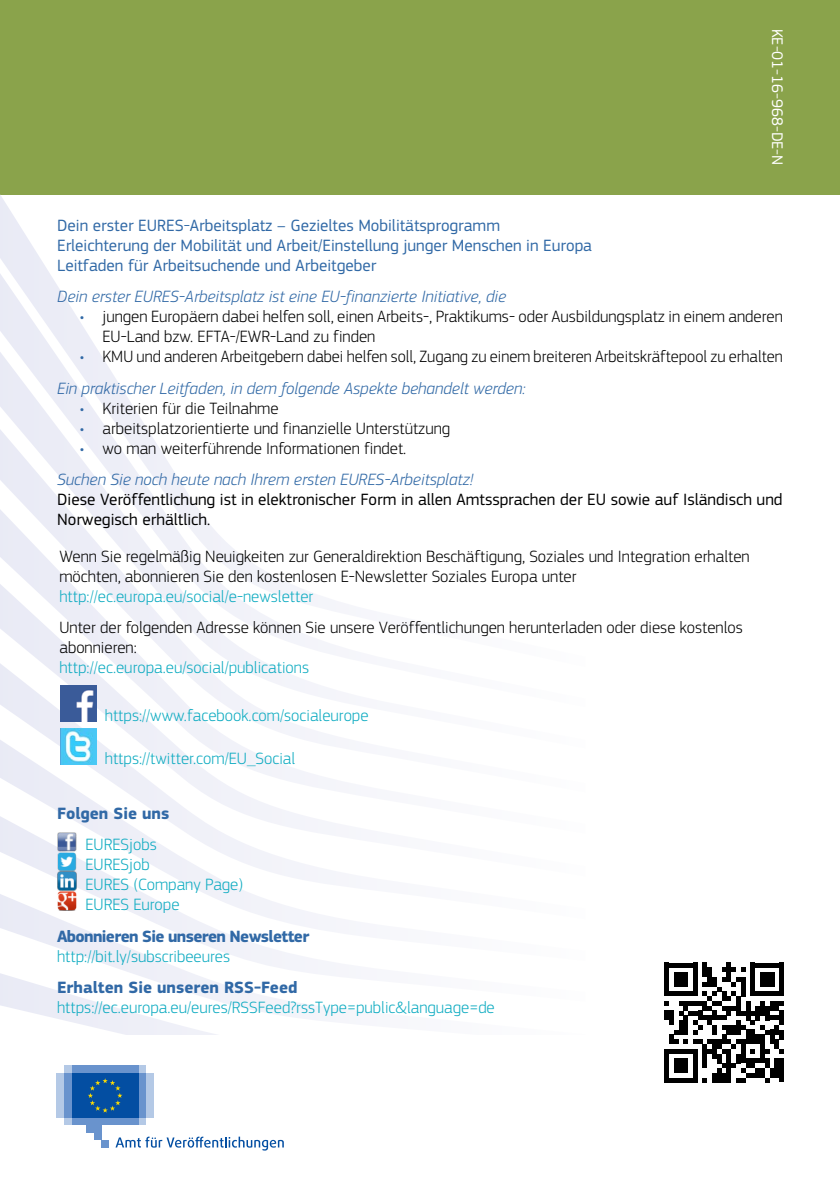
<style>
.page{position:relative;width:840px;height:1191px;background:#fff}
.page>*{position:absolute;margin:0;border:0;box-sizing:border-box;transform-origin:0 0}
._4th_Cover{font:300 17px/20px "EC Square Sans Pro";color:#000}
.Body{font:italic 300 17px "EC Square Sans Pro";color:#3169a6}
.Body-2{font:17px "EC Square Sans Pro";color:#3169a6}
._4th_Cover-2{font:300 17px "EC Square Sans Pro";color:#0dabc1}
.Body-3{font:300 17px/20px "EC Square Sans Pro";color:#0dabc1}
.Body-4{font:17px/20px "EC Square Sans Pro";color:#000}
.Body-5{font:700 17px/20px "EC Square Sans Pro";letter-spacing:-.04em;color:#3169a6}
.Body-6{font:700 17px "EC Square Sans Pro";color:#3169a6}
.t1{font:16px "EC Square Sans Pro";color:#fff}
.s1{color:#3169a6}
.s2{font-weight:300;color:#0dabc1}
.s3{font-weight:700;color:#3169a6}
</style>
<div class="page">
<div style="left:0;top:0;width:839px;height:194px;background:#8aa34b"></div>
<svg style="left:25px;top:792px;width:230px;height:8px;fill:#f1f2f9"></svg>
<svg style="left:0;top:800px;width:336px;height:81px"></svg>
<svg style="left:0;top:881px;width:336px;height:83px"></svg>
<svg style="left:0;top:964px;width:336px;height:70px"></svg>
<svg style="left:0;top:232px;width:75px;height:82px;fill:#ebecf6"></svg>
<svg style="left:0;top:314px;width:126px;height:81px;fill:#ecedf7"></svg>
<svg style="left:0;top:395px;width:336px;height:397px"></svg>
<img style="left:60px;top:685px;width:37px;height:36px">
<img style="left:60px;top:728px;width:37px;height:36px">
<img style="left:57px;top:832px;width:19px;height:79px">
<svg style="left:664px;top:962px;width:119px;height:120px"></svg>
<div style="left:778px;top:1058px;width:5px;height:24px;background:#000"></div>
<svg style="left:64px;top:1117px;width:82px;height:8px"></svg>
<svg style="left:64px;top:1065px;width:82px;height:8px"></svg>
<div style="left:72px;top:1065px;width:66px;height:8px;background:#6993cd"></div>
<div style="left:72px;top:1117px;width:66px;height:8px;background:#6993cd"></div>
<div style="left:138px;top:1073px;width:8px;height:44px;background:#6993cd"></div>
<div style="left:146px;top:1073px;width:7px;height:44px;background:#b4c9e6"></div>
<div style="left:64px;top:1073px;width:8px;height:44px;background:#6993cd"></div>
<div style="left:57px;top:1073px;width:7px;height:44px;background:#b4c9e6"></div>
<div style="left:86px;top:1117px;width:15px;height:15px;background:#6993cd"></div>
<div style="left:94px;top:1117px;width:7px;height:23px;background:#6993cd"></div>
<div style="left:101px;top:1140px;width:8px;height:7px;background:#6993cd"></div>
<div style="left:72px;top:1073px;width:66px;height:44px;background:#034ea2"></div>
<svg style="left:88px;top:1078px;width:34px;height:34px"></svg>
<svg style="left:115px;top:1136px;width:169px;height:14px"></svg>
<p class="t1" style="left:786px;top:29px;width:138px;rotate:90deg">KE-01-16-968-DE-N</p>
<p class="Body-2" style="left:57px;top:215px;width:444px">Dein erster EURES-Arbeitsplatz – Gezieltes Mobilitätsprogramm</p>
<p class="Body-2" style="left:57px;top:235px;width:536px">Erleichterung der Mobilität und Arbeit/Einstellung junger Menschen in Europa</p>
<p class="Body-2" style="left:57px;top:255px;width:320px">Leitfaden für Arbeitsuchende und Arbeitgeber</p>
<p class="Body" style="left:57px;top:287px;width:450px">Dein erster EURES-Arbeitsplatz ist eine EU-finanzierte Initiative, die</p>
<p class="_4th_Cover" style="left:102px;top:307px;width:681px;text-indent:-23px"><span class="s1">•</span> jungen Europäern dabei helfen soll, einen Arbeits-, Praktikums- oder Ausbildungsplatz in einem anderen<br>EU-Land bzw. EFTA-/EWR-Land zu finden</p>
<p class="_4th_Cover" style="left:80px;top:347px;width:704px"><span class="s1">•</span> KMU und anderen Arbeitgebern dabei helfen soll, Zugang zu einem breiteren Arbeitskräftepool zu erhalten</p>
<p class="Body" style="left:57px;top:378px;width:469px">Ein praktischer Leitfaden, in dem folgende Aspekte behandelt werden:</p>
<p class="_4th_Cover" style="left:80px;top:398px;width:200px"><span class="s1">•</span> Kriterien für die Teilnahme</p>
<p class="_4th_Cover" style="left:80px;top:418px;width:372px"><span class="s1">•</span> arbeitsplatzorientierte und finanzielle Unterstützung</p>
<p class="_4th_Cover" style="left:80px;top:438px;width:328px"><span class="s1">•</span> wo man weiterführende Informationen findet.</p>
<p class="Body" style="left:57px;top:470px;width:417px">Suchen Sie noch heute nach Ihrem ersten EURES-Arbeitsplatz!</p>
<p class="Body-4" style="left:57px;top:490px;width:726px">Diese Veröffentlichung ist in elektronischer Form in allen Amtssprachen der EU sowie auf Isländisch und<br>Norwegisch erhältlich.</p>
<p class="_4th_Cover" style="left:59px;top:546px;width:691px">Wenn Sie regelmäßig Neuigkeiten zur Generaldirektion Beschäftigung, Soziales und Integration erhalten möchten, abonnieren Sie den kostenlosen E-Newsletter Soziales Europa unter</p>
<p class="_4th_Cover-2" style="left:59px;top:586px;width:255px">http://ec.europa.eu/social/e-newsletter</p>
<p class="_4th_Cover" style="left:59px;top:617px;width:684px">Unter der folgenden Adresse können Sie unsere Veröffentlichungen herunterladen oder diese kostenlos abonnieren:</p>
<p class="_4th_Cover-2" style="left:59px;top:657px;width:251px">http://ec.europa.eu/social/publications</p>
<p class="_4th_Cover-2" style="left:105px;top:705px;width:265px">https://www.facebook.com/socialeurope</p>
<p class="_4th_Cover-2" style="left:105px;top:748px;width:192px">https://twitter.com/EU_Social</p>
<p class="Body-6" style="left:57px;top:803px;width:114px">Folgen Sie uns</p>
<p class="Body-3" style="left:85px;top:834px;width:73px">EURESjobs</p>
<p class="Body-3" style="left:85px;top:854px;width:66px">EURESjob</p>
<p class="Body-3" style="left:85px;top:874px;width:159px">EURES (Company Page)</p>
<p class="Body-3" style="left:85px;top:894px;width:95px">EURES Europe</p>
<p class="Body-5" style="left:57px;top:926px;width:253px">Abonnieren Sie unseren Newsletter <span class="s2">http://bit.ly/subscribeeures</span></p>
<p class="Body-3" style="left:57px;top:977px;width:439px"><span class="s3">Erhalten Sie unseren RSS-Feed </span>https://ec.europa.eu/eures/RSSFeed?rssType=public&amp;language=de</p>
</div>
